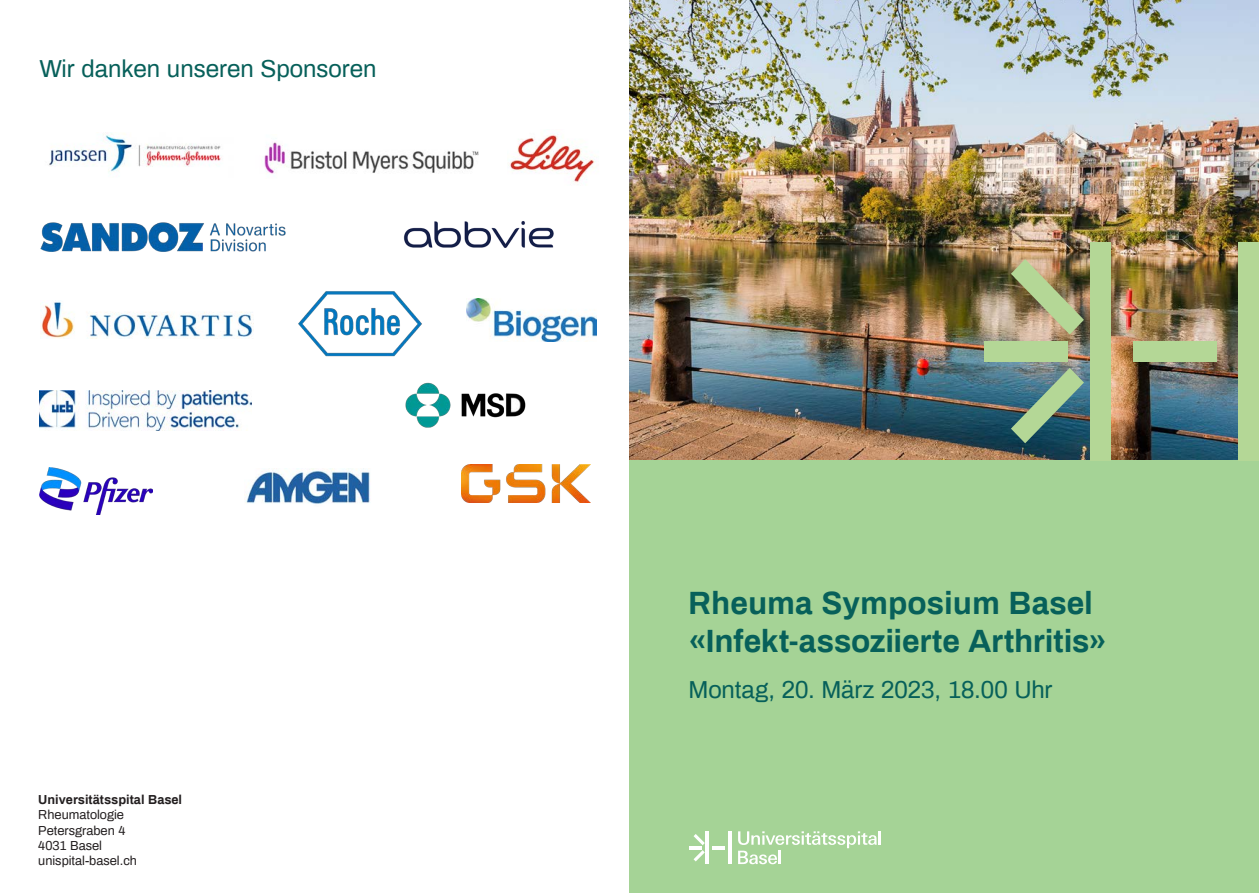
<style>
.page{position:relative;width:1259px;height:893px;background:#fff}
.page>*{position:absolute;margin:0;border:0;box-sizing:border-box;transform-origin:0 0}
.t1{font:700 31.5px "Archivo";color:#07605a}
.t2{font:24px "Archivo";color:#07605a}
.t3{font:12.75px "Archivo";color:#231f20}
.t4{font:700 12.75px "Archivo";color:#231f20}
</style>
<div class="page">
<div style="left:629px;top:0;width:630px;height:893px;background:#a5d396"></div>
<img style="left:629px;top:0;width:630px;height:459px">
<img style="left:405px;top:382px;width:121px;height:46px">
<img style="left:403px;top:221px;width:151px;height:27px">
<img style="left:39px;top:468px;width:114px;height:46px">
<img style="left:41px;top:300px;width:212px;height:39px">
<img style="left:40px;top:391px;width:211px;height:39px">
<img style="left:510px;top:134px;width:86px;height:49px">
<hr style="left:706px;top:831px;width:3px;height:33px;background:#fff">
<hr style="left:729px;top:831px;width:3px;height:33px;background:#fff">
<svg style="left:712px;top:846px;width:13px;height:3px"></svg>
<svg style="left:689px;top:834px;width:16px;height:27px"></svg>
<hr style="left:878px;top:831px;width:3px;height:14px;background:#fff">
<svg style="left:738px;top:831px;width:138px;height:33px"></svg>
<img style="left:264px;top:142px;width:215px;height:32px">
<img style="left:244px;top:469px;width:126px;height:35px">
<img style="left:466px;top:298px;width:130px;height:44px">
<img style="left:49px;top:132px;width:173px;height:40px">
<img style="left:40px;top:222px;width:246px;height:30px">
<div style="left:1090px;top:242px;width:20px;height:219px;background:#b4d796"></div>
<div style="left:1239px;top:242px;width:20px;height:219px;background:#b4d796"></div>
<div style="left:1133px;top:341px;width:83px;height:21px;background:#b4d796"></div>
<div style="left:984px;top:341px;width:83px;height:21px;background:#b4d796"></div>
<img style="left:1011px;top:259px;width:73px;height:76px">
<img style="left:1011px;top:368px;width:73px;height:75px">
<img style="left:298px;top:291px;width:124px;height:66px">
<img style="left:462px;top:464px;width:128px;height:39px">
<p class="t2" style="left:39px;top:51px;width:339px">Wir danken unseren Sponsoren</p>
<p class="t4" style="left:38px;top:790px;width:145px">Universitätsspital Basel</p>
<p class="t3" style="left:38px;top:806px;width:87px">Rheumatologie</p>
<p class="t3" style="left:38px;top:821px;width:89px">Petersgraben 4</p>
<p class="t3" style="left:38px;top:836px;width:65px">4031 Basel</p>
<p class="t3" style="left:38px;top:852px;width:100px">unispital-basel.ch</p>
<p class="t1" style="left:688px;top:580px;width:406px">Rheuma Symposium Basel</p>
<p class="t1" style="left:688px;top:618px;width:420px">«Infekt-assoziierte Arthritis»</p>
<p class="t2" style="left:688px;top:672px;width:366px">Montag, 20. März 2023, 18.00 Uhr</p>
</div>
